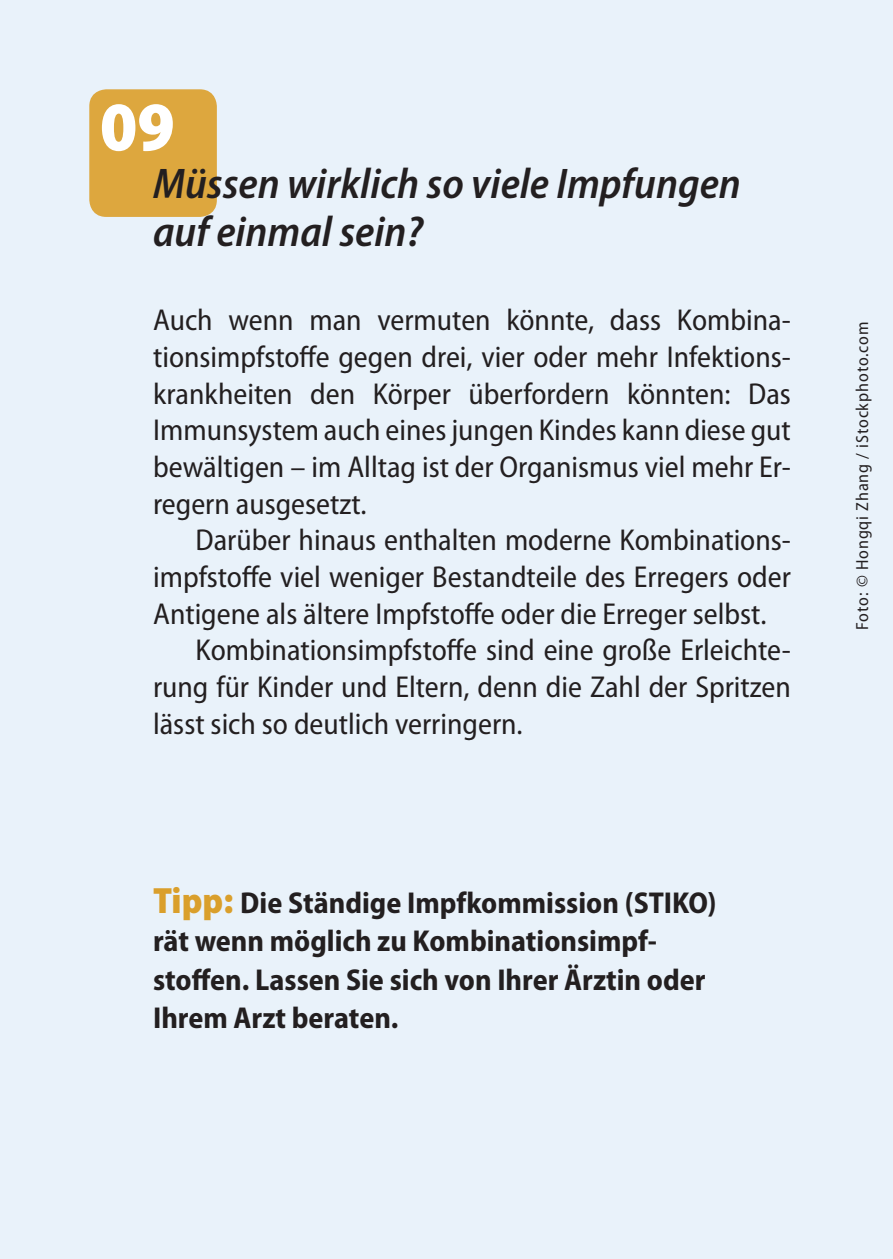
<style>
.page{position:relative;width:893px;height:1259px;background:#e9f2fa}
.page>*{position:absolute;margin:0;border:0;box-sizing:border-box;transform-origin:0 0}
.t1{font:900 semi-condensed 70.2px "Myriad Pro";color:#fff}
.t2{font:italic 600 semi-condensed 43.2px/47.7px "Myriad Pro";color:#231f20}
.t3{font:semi-condensed 30.3px/36.6px "Myriad Pro";color:#231f20;text-align:justify}
.t4{font:700 semi-condensed 30.3px/38.4px "Myriad Pro";color:#231f20}
.t5{font:semi-condensed 17.4px "Myriad Pro";letter-spacing:.05em;color:#231f20}
.s1{font-weight:900;font-size:36.6px;color:#da9f2b}
</style>
<div class="page">
<div style="left:89px;top:89px;width:128px;height:128px;background:#dda73e;border-radius:17px"></div>
<h1 class="t1" style="left:98px;top:78px;width:79px">00</h1>
<h1 class="t1" style="left:100px;top:87px;width:76px">09</h1>
<h2 class="t2" style="left:153px;top:161px;width:589px">Müssen wirklich so viele Impfungen auf einmal sein?</h2>
<p class="t3" style="left:153px;top:302px;width:639px">Auch wenn man vermuten könnte, dass Kombina&shy;tionsimpfstoffe gegen drei, vier oder mehr Infektions&shy;krankheiten den Körper überfordern könnten: Das Immunsystem auch eines jungen Kindes kann diese gut bewältigen – im Alltag ist der Organismus viel mehr Er&shy;regern ausgesetzt.</p>
<p class="t3" style="left:196px;top:522px;width:597px">Darüber hinaus enthalten moderne Kombinations-</p>
<p class="t3" style="left:153px;top:559px;width:639px">impfstoffe viel weniger Bestandteile des Erregers oder</p>
<p class="t3" style="left:153px;top:596px;width:615px">Antigene als ältere Impfstoffe oder die Erreger selbst.</p>
<p class="t3" style="left:196px;top:632px;width:597px">Kombinationsimpfstoffe sind eine große Erleichte-</p>
<p class="t3" style="left:153px;top:669px;width:639px">rung für Kinder und Eltern, denn die Zahl der Spritzen</p>
<p class="t3" style="left:153px;top:706px;width:371px">lässt sich so deutlich verringern.</p>
<p class="t4" style="left:153px;top:884px;width:565px"><span class="s1">Tipp:</span> Die Ständige Impfkommission (STIKO) rät wenn möglich zu Kombinationsimpf&shy;stoffen. Lassen Sie sich von Ihrer Ärztin oder Ihrem Arzt beraten.</p>
<p class="t5" style="left:853px;top:629px;width:309px;rotate:-90deg">Foto: © Hongqi Zhang / iStockphoto.com</p>
</div>
